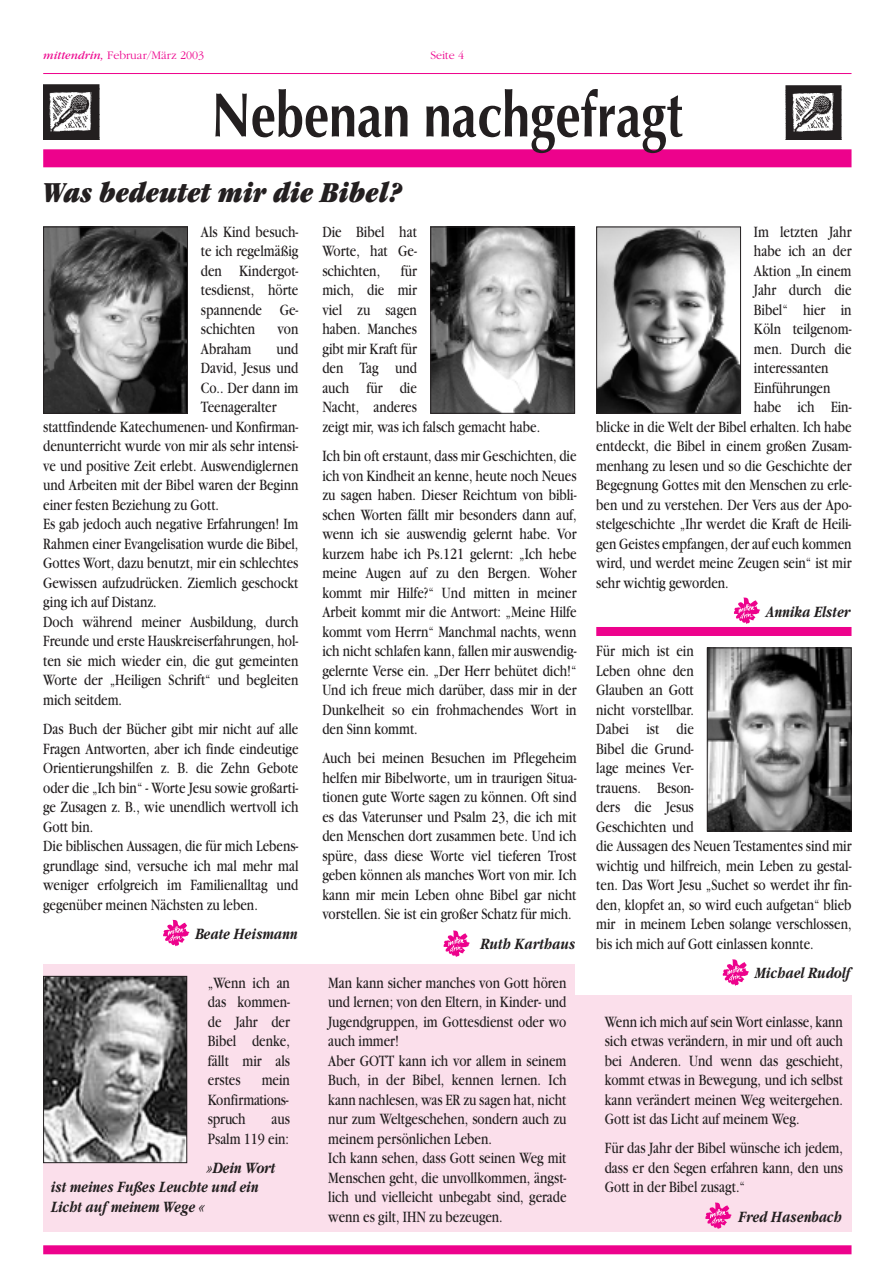
<style>
.page{position:relative;width:893px;height:1284px;background:#fff}
.page>*{position:absolute;margin:0;border:0;box-sizing:border-box;transform-origin:0 0}
.t1{font:700 63px "Optima";color:#231f20;scale:.8 1}
.t2{font:italic ultra-condensed 30px "Garamond";color:#231f20}
.t3{font:16.5px/19.5px "Garamond";color:#231f20;text-align:justify;scale:.8 1}
.t4{font:italic 700 16.5px/19.5px "Garamond";color:#231f20;scale:.8 1}
.t5{font:300 12px "Garamond";color:#ed028c}
.s1{font-weight:400;font-style:italic}
</style>
<div class="page">
<div style="left:575px;top:995px;width:276px;height:236px;background:#fbdfeb"></div>
<div style="left:43px;top:964px;width:532px;height:267px;background:#fbdfeb"></div>
<hr style="left:43px;top:73px;width:808px;height:1px;background:#ed028c">
<div style="left:43px;top:1245px;width:808px;height:9px;background:#ed028c"></div>
<div style="left:43px;top:149px;width:808px;height:18px;background:#ed028c"></div>
<img style="left:785px;top:85px;width:56px;height:55px">
<img style="left:43px;top:85px;width:56px;height:54px">
<img style="left:45px;top:229px;width:141px;height:183px">
<div style="left:43px;top:227px;width:145px;height:187px;border:1px solid #231f20"></div>
<img style="left:45px;top:978px;width:140px;height:183px">
<div style="left:43px;top:976px;width:144px;height:187px;border:1px solid #231f20"></div>
<img style="left:598px;top:229px;width:141px;height:183px">
<div style="left:596px;top:227px;width:145px;height:187px;border:1px solid #231f20"></div>
<img style="left:432px;top:229px;width:141px;height:183px">
<div style="left:430px;top:227px;width:145px;height:187px;border:1px solid #231f20"></div>
<div style="left:596px;top:627px;width:255px;height:9px;background:#ed028c"></div>
<img style="left:708px;top:650px;width:141px;height:179px">
<div style="left:706px;top:648px;width:145px;height:183px;border:1px solid #231f20"></div>
<svg style="left:163px;top:920px;width:26px;height:26px"></svg>
<svg style="left:443px;top:930px;width:27px;height:27px"></svg>
<svg style="left:722px;top:959px;width:27px;height:27px"></svg>
<svg style="left:733px;top:597px;width:27px;height:27px"></svg>
<svg style="left:705px;top:1202px;width:26px;height:27px"></svg>
<p class="t5" style="left:43px;top:50px;width:162px"><span class="s1">mittendrin,</span> Februar/März 2003</p>
<p class="t5" style="left:430px;top:50px;width:35px">Seite 4</p>
<h1 class="t1" style="left:211px;top:89px;width:591px">Nebenan nachgefragt</h1>
<h2 class="t2" style="left:43px;top:181px;width:360px">Was bedeutet mir die Bibel?</h2>
<p class="t3" style="left:201px;top:224px;width:123px">Als Kind besuch&shy;te ich regelmäßig den Kindergot&shy;tesdienst, hörte spannende Ge&shy;schichten</p>
<p class="t3" style="left:322px;top:224px;width:274px;text-align:left">Die Bibel hat<br>Worte, hat Ge-<br>schichten, für<br>mich, die mir<br>viel zu sagen<br>haben. Manches<br>gibt mir Kraft für<br>den Tag und<br>auch für die<br>Nacht, anderes<br>zeigt mir, was ich falsch gemacht habe.</p>
<p class="t3" style="left:322px;top:448px;width:319px">Ich bin oft erstaunt, dass mir Geschichten, die ich von Kindheit an kenne, heute noch Neues zu sagen haben. Dieser Reichtum von bibli&shy;schen Worten fällt mir besonders dann auf, wenn ich sie auswendig gelernt habe. Vor kurzem habe ich Ps.121 gelernt: „Ich hebe meine Augen auf zu den Bergen. Woher kommt mir Hilfe?“ Und mitten in meiner Arbeit kommt mir die Antwort: „Meine Hilfe kommt vom Herrn“ Manchmal nachts, wenn ich nicht schlafen kann, fallen mir auswendig&shy;gelernte Verse ein. „Der Herr behütet dich!“ Und ich freue mich darüber, dass mir in der Dunkelheit so ein frohmachendes Wort in den Sinn kommt.</p>
<p class="t3" style="left:322px;top:750px;width:319px">Auch bei meinen Besuchen im Pflegeheim helfen mir Bibelworte, um in traurigen Situa&shy;tionen gute Worte sagen zu können. Oft sind es das Vaterunser und Psalm 23, die ich mit den Menschen dort zusammen bete. Und ich spüre, dass diese Worte viel tieferen Trost geben können als manches Wort von mir. Ich kann mir mein Leben ohne Bibel gar nicht vorstellen. Sie ist ein großer Schatz für mich.</p>
<p class="t4" style="left:481px;top:935px;width:121px">Ruth Karthaus</p>
<p class="t3" style="left:754px;top:224px;width:123px">Im letzten Jahr</p>
<p class="t3" style="left:754px;top:243px;width:123px">habe ich an der</p>
<p class="t3" style="left:754px;top:263px;width:123px">Aktion „In einem</p>
<p class="t3" style="left:754px;top:282px;width:123px">Jahr durch die</p>
<p class="t3" style="left:754px;top:302px;width:123px">Bibel“ hier in</p>
<p class="t3" style="left:754px;top:321px;width:123px">Köln teilgenom-</p>
<p class="t3" style="left:754px;top:341px;width:123px">men. Durch die</p>
<p class="t3" style="left:754px;top:360px;width:95px">interessanten</p>
<p class="t3" style="left:754px;top:380px;width:97px">Einführungen</p>
<p class="t3" style="left:754px;top:399px;width:123px">habe ich Ein-</p>
<p class="t3" style="left:596px;top:419px;width:320px">blicke in die Welt der Bibel erhalten. Ich habe</p>
<p class="t3" style="left:596px;top:438px;width:320px">entdeckt, die Bibel in einem großen Zusam-</p>
<p class="t3" style="left:596px;top:458px;width:320px">menhang zu lesen und so die Geschichte der</p>
<p class="t3" style="left:596px;top:477px;width:320px">Begegnung Gottes mit den Menschen zu erle-</p>
<p class="t3" style="left:596px;top:497px;width:320px">ben und zu verstehen. Der Vers aus der Apo-</p>
<p class="t3" style="left:596px;top:516px;width:320px">stelgeschichte „Ihr werdet die Kraft de Heili-</p>
<p class="t3" style="left:596px;top:536px;width:320px">gen Geistes empfangen, der auf euch kommen</p>
<p class="t3" style="left:596px;top:555px;width:320px">wird, und werdet meine Zeugen sein“ ist mir</p>
<p class="t3" style="left:596px;top:575px;width:167px">sehr wichtig geworden.</p>
<p class="t4" style="left:767px;top:604px;width:107px">Annika Elster</p>
<p class="t3" style="left:277px;top:321px;width:28px">von</p>
<p class="t3" style="left:201px;top:341px;width:64px">Abraham</p>
<p class="t3" style="left:276px;top:341px;width:29px">und</p>
<p class="t3" style="left:201px;top:360px;width:123px">David, Jesus und</p>
<p class="t3" style="left:201px;top:380px;width:123px">Co.. Der dann im</p>
<p class="t3" style="left:201px;top:399px;width:96px">Teenageralter</p>
<p class="t3" style="left:43px;top:419px;width:320px">stattfindende Katechumenen- und Konfirman-</p>
<p class="t3" style="left:43px;top:438px;width:320px">denunterricht wurde von mir als sehr intensi-</p>
<p class="t3" style="left:43px;top:458px;width:320px">ve und positive Zeit erlebt. Auswendiglernen</p>
<p class="t3" style="left:43px;top:477px;width:320px">und Arbeiten mit der Bibel waren der Beginn</p>
<p class="t3" style="left:43px;top:497px;width:221px">einer festen Beziehung zu Gott.</p>
<p class="t3" style="left:43px;top:516px;width:320px">Es gab jedoch auch negative Erfahrungen! Im</p>
<p class="t3" style="left:43px;top:536px;width:320px">Rahmen einer Evangelisation wurde die Bibel,</p>
<p class="t3" style="left:43px;top:555px;width:320px">Gottes Wort, dazu benutzt, mir ein schlechtes</p>
<p class="t3" style="left:43px;top:575px;width:320px">Gewissen aufzudrücken. Ziemlich geschockt</p>
<p class="t3" style="left:43px;top:594px;width:143px">ging ich auf Distanz.</p>
<p class="t3" style="left:43px;top:614px;width:320px">Doch während meiner Ausbildung, durch</p>
<p class="t3" style="left:43px;top:633px;width:320px">Freunde und erste Hauskreiserfahrungen, hol-</p>
<p class="t3" style="left:43px;top:653px;width:320px">ten sie mich wieder ein, die gut gemeinten</p>
<p class="t3" style="left:43px;top:672px;width:320px">Worte der „Heiligen Schrift“ und begleiten</p>
<p class="t3" style="left:43px;top:692px;width:100px">mich seitdem.</p>
<p class="t3" style="left:43px;top:721px;width:320px;text-align:left">Das Buch der Bücher gibt mir nicht auf alle Fragen Antworten, aber ich finde eindeutige Orientierungshilfen z. B. die Zehn Gebote oder die „Ich bin“ - Worte Jesu sowie großarti&shy;ge Zusagen z. B., wie unendlich wertvoll ich Gott bin.<br>Die biblischen Aussagen, die für mich Lebens&shy;grundlage sind, versuche ich mal mehr mal weniger erfolgreich im Familienalltag und gegenüber meinen Nächsten zu leben.</p>
<p class="t4" style="left:196px;top:926px;width:129px">Beate Heismann</p>
<p class="t3" style="left:596px;top:643px;width:320px;text-align:left">Für mich ist ein<br>Leben ohne den<br>Glauben an Gott<br>nicht vorstellbar.<br>Dabei ist die<br>Bibel die Grund-<br>lage meines Ver-<br>trauens. Beson-<br>ders die Jesus<br>Geschichten und<br>die Aussagen des Neuen Testamentes sind mir wichtig und hilfreich, mein Leben zu gestal&shy;ten. Das Wort Jesu „Suchet so werdet ihr fin&shy;den, klopfet an, so wird euch aufgetan“ blieb mir in meinem Leben solange verschlossen, bis ich mich auf Gott einlassen konnte.</p>
<p class="t4" style="left:755px;top:965px;width:122px">Michael Rudolf</p>
<p class="t3" style="left:208px;top:974px;width:104px">„Wenn ich an das kommen&shy;de Jahr der Bibel denke, fällt mir als erstes</p>
<p class="t3" style="left:328px;top:974px;width:299px;text-align:left">Man kann sicher manches von Gott hören und lernen; von den Eltern, in Kinder- und Jugendgruppen, im Gottesdienst oder wo auch immer!<br>Aber GOTT kann ich vor allem in seinem Buch, in der Bibel, kennen lernen. Ich kann nachlesen, was ER zu sagen hat, nicht nur zum Weltgeschehen, sondern auch zu meinem persönlichen Leben.<br>Ich kann sehen, dass Gott seinen Weg mit Menschen geht, die unvollkommen, ängst&shy;lich und vielleicht unbegabt sind, gerade wenn es gilt, IHN zu bezeugen.</p>
<p class="t3" style="left:604px;top:1013px;width:299px">Wenn ich mich auf sein Wort einlasse, kann sich etwas verändern, in mir und oft auch bei Anderen. Und wenn das geschieht, kommt etwas in Bewegung, und ich selbst kann verändert meinen Weg weitergehen.<br>Gott ist das Licht auf meinem Weg.</p>
<p class="t3" style="left:604px;top:1140px;width:299px">Für das Jahr der Bibel wünsche ich jedem, dass er den Segen erfahren kann, den uns Gott in der Bibel zusagt.“</p>
<p class="t4" style="left:739px;top:1208px;width:131px">Fred Hasenbach</p>
<p class="t3" style="left:208px;top:1072px;width:104px;text-indent:54px">mein Konfirmations&shy;spruch</p>
<p class="t3" style="left:208px;top:1111px;width:104px;text-align:right">aus<br>Psalm 119 ein:</p>
<p class="t4" style="left:52px;top:1160px;width:282px;text-indent:156px">»Dein Wort ist meines Fußes Leuchte und ein<br>Licht auf meinem Wege «</p>
</div>
